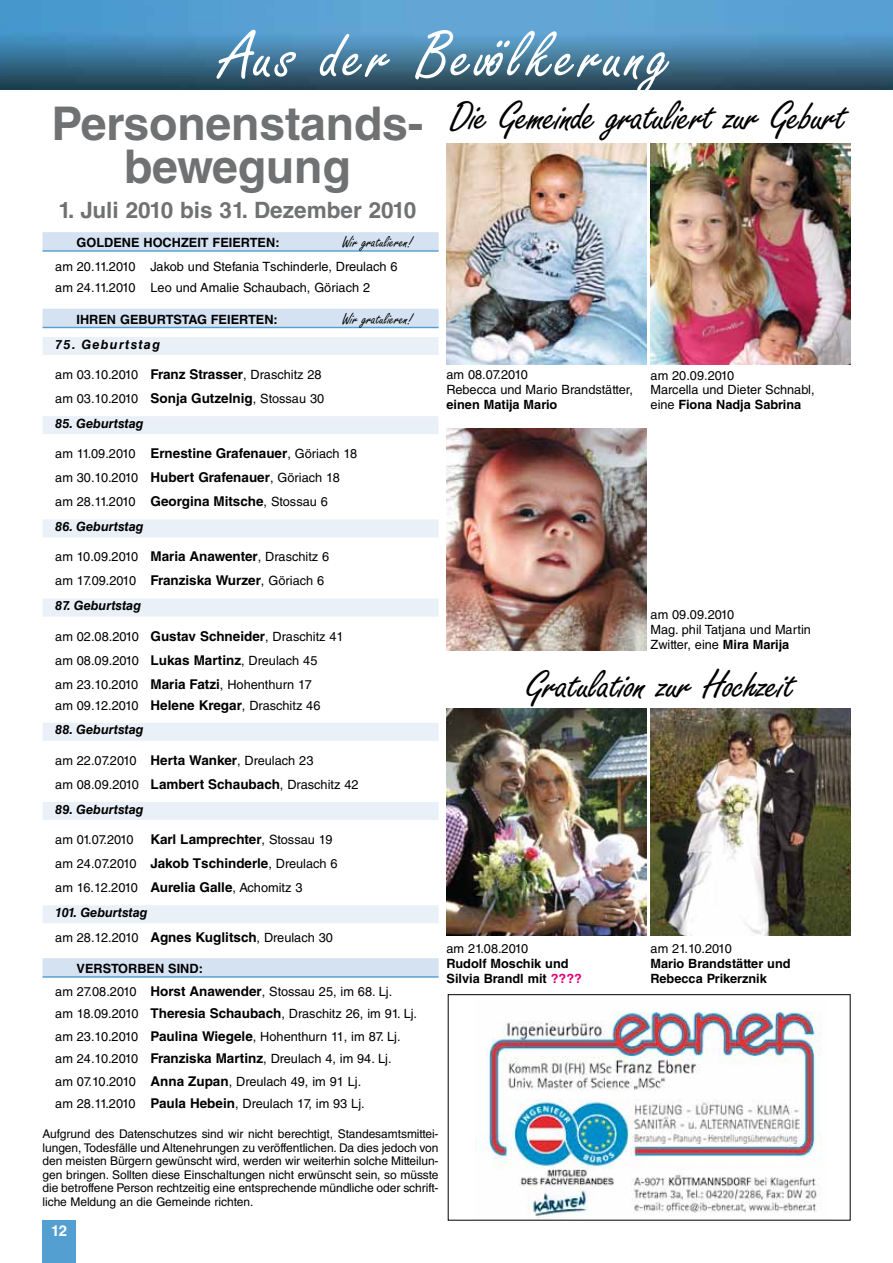
<style>
.page{position:relative;width:893px;height:1263px;background:#fff}
.page>*{position:absolute;margin:0;border:0;box-sizing:border-box;transform-origin:0 0}
.t1{font:72px "Freestyle Scr D";letter-spacing:.05em;color:#fff}
.t2{font:700 46.5px/43.5px "Helvetica LT Std";letter-spacing:-.005em;color:#707172;text-align:center}
.t3{font:44.25px "Freestyle Scr D";letter-spacing:-.02em;color:#000;scale:1.05 1}
.t4{font:41.85px "Freestyle Scr D";letter-spacing:-.02em;color:#000;scale:1.11 1}
.t5{font:700 22.5px "Helvetica LT Std";color:#707172}
.t6{font:16.5px "Freestyle Scr D";color:#000}
.t7{font:700 15px "Helvetica LT Std";color:#fff}
.t8{font:12.75px/24px "Helvetica LT Std";color:#000}
.t9{font:700 12.75px/15px "Helvetica LT Std";color:#000}
.t10{font:italic 700 12.75px "Helvetica LT Std";color:#000}
.t11{font:italic 700 12.75px "Helvetica LT Std";letter-spacing:.1em;color:#000}
.t12{font:12.75px "Helvetica LT Std";letter-spacing:-.025em;color:#000}
.t13{font:12px/13.5px "Helvetica LT Std";letter-spacing:-.005em;color:#000;text-align:justify}
.s1{font-weight:700;font-size:13.5px}
.s2{font-weight:700;font-style:italic}
.s3{font-weight:700}
.s4{color:#e2007a}
</style>
<div class="page">
<div style="left:43px;top:1220px;width:33px;height:43px;background:#539fd2"></div>
<svg style="left:0;top:0;width:893px;height:89px"></svg>
<div style="left:43px;top:232px;width:396px;height:18px;background:#d4e2f1"></div>
<hr style="left:43px;top:250px;width:396px;height:2px;background:#539fd2">
<div style="left:43px;top:309px;width:396px;height:18px;background:#d4e2f1"></div>
<hr style="left:43px;top:327px;width:396px;height:1px;background:#539fd2">
<div style="left:43px;top:337px;width:396px;height:18px;background:#eaf0f8"></div>
<div style="left:43px;top:416px;width:396px;height:18px;background:#eaf0f8"></div>
<div style="left:43px;top:519px;width:396px;height:18px;background:#eaf0f8"></div>
<div style="left:43px;top:599px;width:396px;height:18px;background:#eaf0f8"></div>
<div style="left:43px;top:723px;width:396px;height:18px;background:#eaf0f8"></div>
<div style="left:43px;top:802px;width:396px;height:18px;background:#eaf0f8"></div>
<div style="left:43px;top:905px;width:396px;height:18px;background:#eaf0f8"></div>
<div style="left:43px;top:958px;width:396px;height:18px;background:#d4e2f1"></div>
<hr style="left:43px;top:976px;width:396px;height:2px;background:#539fd2">
<img style="left:446px;top:143px;width:200px;height:221px">
<img style="left:446px;top:429px;width:200px;height:222px">
<img style="left:651px;top:143px;width:199px;height:221px">
<img style="left:651px;top:709px;width:199px;height:226px">
<img style="left:446px;top:709px;width:200px;height:226px">
<img style="left:479px;top:1011px;width:343px;height:207px">
<div style="left:448px;top:994px;width:402px;height:226px;border:1px solid #000"></div>
<h1 class="t1" style="left:221px;top:17px;width:451px">Aus der Bevölkerung</h1>
<h2 class="t2" style="left:51px;top:101px;width:363px">Personenstands--- bewegung</h2>
<h3 class="t5" style="left:59px;top:196px;width:359px">1. Juli 2010 bis 31. Dezember 2010</h3>
<p class="t9" style="left:77px;top:235px;width:205px">GOLDENE HOCHZEIT FEIERTEN:</p>
<p class="t6" style="left:342px;top:233px;width:72px">Wir gratulieren!</p>
<p class="t8" style="left:55px;top:256px;width:344px;line-height:21px">am 20.11.2010 Jakob und Stefania Tschinderle, Dreulach 6 am 24.11.2010 Leo und Amalie Schaubach, Göriach 2</p>
<p class="t9" style="left:77px;top:312px;width:203px">IHREN GEBURTSTAG FEIERTEN:</p>
<p class="t6" style="left:342px;top:310px;width:72px">Wir gratulieren!</p>
<p class="t11" style="left:55px;top:336px;width:106px">75. Geburtstag</p>
<p class="t8" style="left:55px;top:362px;width:270px">am 03.10.2010 <span class="s1">Franz Strasser</span>, Draschitz 28 am 03.10.2010 <span class="s1">Sonja Gutzelnig</span>, Stossau 30</p>
<p class="t10" style="left:55px;top:415px;width:90px">85. Geburtstag</p>
<p class="t8" style="left:55px;top:442px;width:303px">am 11.09.2010 <span class="s1">Ernestine Grafenauer</span>, Göriach 18 am 30.10.2010 <span class="s1">Hubert Grafenauer</span>, Göriach 18 am 28.11.2010 <span class="s1">Georgina Mitsche</span>, Stossau 6</p>
<p class="t10" style="left:55px;top:519px;width:90px">86. Geburtstag</p>
<p class="t8" style="left:55px;top:545px;width:275px">am 10.09.2010 <span class="s1">Maria Anawenter</span>, Draschitz 6 am 17.09.2010 <span class="s1">Franziska Wurzer</span>, Göriach 6</p>
<p class="t10" style="left:55px;top:598px;width:87px">87. Geburtstag</p>
<p class="t8" style="left:55px;top:624px;width:290px">am 02.08.2010 <span class="s1">Gustav Schneider</span>, Draschitz 41 am 08.09.2010 <span class="s1">Lukas Martinz</span>, Dreulach 45<br>am 23.10.2010 <span class="s1">Maria Fatzi</span>, Hohenthurn 17</p>
<p class="t8" style="left:55px;top:693px;width:267px">am 09.12.2010 <span class="s1">Helene Kregar</span>, Draschitz 46</p>
<p class="t10" style="left:55px;top:722px;width:90px">88. Geburtstag</p>
<p class="t8" style="left:55px;top:748px;width:305px">am 22.07.2010 <span class="s1">Herta Wanker</span>, Dreulach 23<br>am 08.09.2010 <span class="s1">Lambert Schaubach</span>, Draschitz 42</p>
<p class="t10" style="left:55px;top:801px;width:90px">89. Geburtstag</p>
<p class="t8" style="left:55px;top:827px;width:284px;line-height:24.5px">am 01.07.2010 <span class="s1">Karl Lamprechter</span>, Stossau 19 am 24.07.2010 <span class="s1">Jakob Tschinderle</span>, Dreulach 6 am 16.12.2010 <span class="s1">Aurelia Galle</span>, Achomitz 3<br><span class="s2">101. Geburtstag<br></span>am 28.12.2010 <span class="s1">Agnes Kuglitsch</span>, Dreulach 30</p>
<p class="t8" style="left:55px;top:957px;width:363px;line-height:22.5px;text-indent:21px"><span class="s3">VERSTORBEN SIND:<br></span>am 27.08.2010 <span class="s1">Horst Anawender</span>, Stossau 25, im 68. Lj.<br>am 18.09.2010 <span class="s1">Theresia Schaubach</span>, Draschitz 26, im 91. Lj. am 23.10.2010 <span class="s1">Paulina Wiegele</span>, Hohenthurn 11, im 87. Lj. am 24.10.2010 <span class="s1">Franziska Martinz</span>, Dreulach 4, im 94. Lj.<br>am 07.10.2010 <span class="s1">Anna Zupan</span>, Dreulach 49, im 91 Lj.<br>am 28.11.2010 <span class="s1">Paula Hebein</span>, Dreulach 17, im 93 Lj.</p>
<p class="t13" style="left:43px;top:1127px;width:398px">Aufgrund des Datenschutzes sind wir nicht berechtigt, Standesamtsmittei&shy;lungen, Todesfälle und Altenehrungen zu veröffentlichen. Da dies jedoch von den meisten Bürgern gewünscht wird, werden wir weiterhin solche Mitteilun&shy;gen bringen. Sollten diese Einschaltungen nicht erwünscht sein, so müsste die betroffene Person rechtzeitig eine entsprechende mündliche oder schrift&shy;liche Meldung an die Gemeinde richten.</p>
<p class="t7" style="left:51px;top:1222px;width:18px">12</p>
<h3 class="t3" style="left:450px;top:92px;width:379px">Die Gemeinde gratuliert zur Geburt</h3>
<p class="t8" style="left:446px;top:367px;width:188px;line-height:15px">am 08.07.2010<br>Rebecca und Mario Brandstätter,</p>
<p class="t9" style="left:446px;top:397px;width:112px">einen Matija Mario</p>
<p class="t8" style="left:651px;top:367px;width:165px;line-height:15px">am 20.09.2010<br>Marcella und Dieter Schnabl, eine <span class="s3">Fiona Nadja Sabrina</span></p>
<p class="t8" style="left:651px;top:607px;width:162px;line-height:15px">am 09.09.2010<br>Mag. phil Tatjana und Martin<br>Zwitter, eine <span class="s3">Mira Marija</span></p>
<h3 class="t4" style="left:526px;top:662px;width:244px">Gratulation zur Hochzeit</h3>
<p class="t8" style="left:446px;top:937px;width:83px">am 21.08.2010</p>
<p class="t9" style="left:446px;top:956px;width:137px">Rudolf Moschik und<br>Silvia Brandl mit <span class="s4">????</span></p>
<p class="t12" style="left:651px;top:941px;width:83px">am 21.10.2010</p>
<p class="t9" style="left:651px;top:956px;width:141px">Mario Brandstätter und<br>Rebecca Prikerznik</p>
</div>
